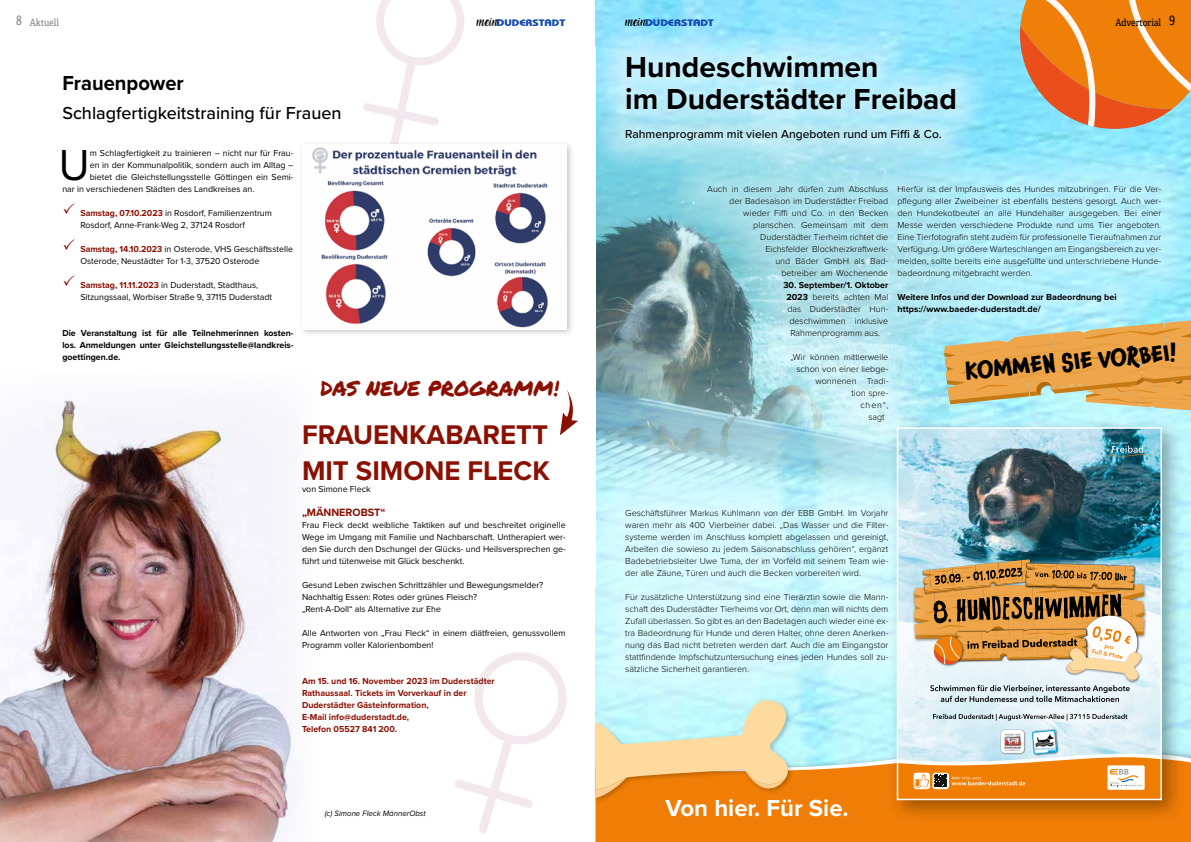
<style>
.page{position:relative;width:1191px;height:842px;background:#fff}
.page>*{position:absolute;margin:0;border:0;box-sizing:border-box;transform-origin:0 0}
.t1{font:45px "Proxima Nova";color:#000}
.t2{font:700 30px/32px "Proxima Nova";color:#000}
.t3{font:700 28px/36px "Proxima Nova";color:#8a1002}
.t4{font:700 24px "Proxima Nova";color:#fff}
.t5{font:700 22.3px "Chaloops";color:#000}
.t6{font:21px "Permanent Marker";color:#8a1002}
.t7{font:700 21px "Proxima Nova";color:#000;scale:.96 1}
.t8{font:500 18px "Proxima Nova";color:#000}
.t9{font:500 12px "Proxima Nova";color:#000}
.t10{font:700 11px "Proxima Nova";color:#8a1002}
.t11{font:10px "Adelle Condensed";color:#000}
.t12{font:10px "Adelle Condensed";letter-spacing:-.005em;color:#878787}
.t13{font:700 9.3px "Bauhaus IT Cby BT";letter-spacing:-.005em;color:#0f47af;scale:1.27 1}
.t14{font:300 9px/12px "Proxima Nova";color:#000;text-align:justify}
.t15{font:9px/12px "Proxima Nova";color:#000}
.t16{font:700 9px/12px "Proxima Nova";color:#000}
.t17{font:700 9px/12px "Proxima Nova";color:#8a1002}
.t18{font:italic 8px "Proxima Nova";color:#000}
.s1{font-size:13px}
.s2{font-family:"Amarillo";font-weight:400;font-size:8.5px;color:#000}
.s3{font-size:9.8px}
.s4{font-weight:700;color:#8a1002}
.s5{font-weight:700}
</style>
<div class="page">
<img style="left:595px;top:0;width:596px;height:742px">
<svg style="left:595px;top:25px;width:391px;height:121px;background:#ade9fa"></svg>
<svg style="left:595px;top:749px;width:596px;height:93px;background:#eb861a"></svg>
<div style="left:887px;top:418px;width:297px;height:405px;background:#000;opacity:.35"></div>
<svg style="left:899px;top:713px;width:260px;height:34px;background:#dceff6"></svg>
<svg style="left:933px;top:714px;width:194px;height:6px"></svg>
<div style="left:1031px;top:728px;width:27px;height:28px;background:#000;opacity:.8"></div>
<img style="left:1032px;top:729px;width:25px;height:18px">
<div style="left:1000px;top:729px;width:26px;height:26px;background:#000;opacity:.8"></div>
<svg style="left:1001px;top:730px;width:22px;height:23px"></svg>
<div style="left:1001px;top:730px;width:22px;height:23px;border:1px solid #fff;border-radius:4px"></div>
<img style="left:1005px;top:736px;width:14px;height:11px">
<div style="left:1003px;top:734px;width:18px;height:17px;border:1px solid #fff"></div>
<svg style="left:899px;top:747px;width:260px;height:50px;background:#e6a861"></svg>
<svg style="left:1019px;top:0;width:172px;height:129px;background:#e08b3e"></svg>
<svg style="left:595px;top:713px;width:203px;height:95px;background:#e7c285"></svg>
<div style="left:585px;top:146px;width:606px;height:567px;background:#fff;opacity:.75"></div>
<svg style="left:944px;top:313px;width:247px;height:97px;background:#d6b87c"></svg>
<div style="left:218px;top:48px;width:377px;height:540px;background:#fff"></div>
<img style="left:0;top:399px;width:293px;height:443px">
<svg style="left:363px;top:0;width:101px;height:140px"></svg>
<div style="left:299px;top:140px;width:275px;height:197px;background:#000;opacity:.25"></div>
<img style="left:303px;top:144px;width:263px;height:185px">
<svg style="left:560px;top:390px;width:18px;height:45px"></svg>
<svg style="left:455px;top:652px;width:112px;height:181px"></svg>
<p class="t12" style="left:16px;top:15px;width:44px"><span class="s1">8</span> Aktuell</p>
<p class="t13" style="left:477px;top:17px;width:71px"><span class="s2">MEIN</span><span class="s3">D</span>UDERSTADT</p>
<h3 class="t7" style="left:62px;top:68px;width:128px">Frauenpower</h3>
<h3 class="t8" style="left:62px;top:99px;width:281px">Schlagfertigkeitstraining für Frauen</h3>
<h1 class="t1" style="left:59px;top:131px;width:32px">U</h1>
<p class="t15" style="left:90px;top:147px;width:205px">m Schlagfertigkeit zu trainieren – nicht nur für Frau-</p>
<p class="t15" style="left:90px;top:159px;width:205px">en in der Kommunalpolitik, sondern auch im Alltag –</p>
<p class="t15" style="left:90px;top:171px;width:205px">bietet die Gleichstellungsstelle Göttingen ein Semi-</p>
<p class="t15" style="left:62px;top:183px;width:194px">nar in verschiedenen Städten des Landkreises an.</p>
<p class="t15" style="left:80px;top:207px;width:193px"><span class="s4">Samstag, 07.10.2023</span> in Rosdorf, Familienzentrum<br>Rosdorf, Anne-Frank-Weg 2, 37124 Rosdorf</p>
<p class="t15" style="left:80px;top:243px;width:214px"><span class="s4">Samstag, 14.10.2023</span> in Osterode, VHS Geschäftsstelle<br>Osterode, Neustädter Tor 1-3, 37520 Osterode</p>
<p class="t15" style="left:80px;top:279px;width:193px"><span class="s4">Samstag, 11.11.2023</span> in Duderstadt, Stadthaus,<br>Sitzungssaal, Worbiser Straße 9, 37115 Duderstadt</p>
<p class="t16" style="left:62px;top:327px;width:233px;text-align:justify">Die Veranstaltung ist für alle Teilnehmerinnen kosten&shy;los. Anmeldungen unter Gleichstellungsstelle@landkreis&shy;goettingen.de.</p>
<h3 class="t6" style="left:320px;top:373px;width:240px">DAS NEUE PROGRAMM!</h3>
<h3 class="t3" style="left:302px;top:416px;width:249px">FRAUENKABARETT<br>MIT SIMONE FLECK</h3>
<p class="t15" style="left:302px;top:483px;width:70px">von Simone Fleck</p>
<p class="t10" style="left:302px;top:504px;width:85px">„MÄNNEROBST“</p>
<p class="t15" style="left:302px;top:519px;width:265px;text-align:justify">Frau Fleck deckt weibliche Taktiken auf und beschreitet originelle Wege im Umgang mit Familie und Nachbarschaft. Untherapiert wer&shy;den Sie durch den Dschungel der Glücks- und Heilsversprechen ge&shy;führt und tütenweise mit Glück beschenkt.</p>
<p class="t15" style="left:302px;top:579px;width:243px">Gesund Leben zwischen Schrittzähler und Bewegungsmelder?<br>Nachhaltig Essen: Rotes oder grünes Fleisch?<br>„Rent-A-Doll“ als Alternative zur Ehe</p>
<p class="t15" style="left:302px;top:627px;width:265px">Alle Antworten von „Frau Fleck“ in einem diätfreien, genussvollem<br>Programm voller Kalorienbomben!</p>
<p class="t17" style="left:302px;top:675px;width:194px">Am 15. und 16. November 2023 im Duderstädter Rathaussaal. Tickets im Vorverkauf in der Duderstädter Gästeinformation,<br>E-Mail info@duderstadt.de,<br>Telefon 05527 841 200.</p>
<p class="t18" style="left:325px;top:807px;width:103px">(c) Simone Fleck MännerObst</p>
<p class="t13" style="left:625px;top:17px;width:71px"><span class="s2">MEIN</span><span class="s3">D</span>UDERSTADT</p>
<p class="t11" style="left:1115px;top:15px;width:61px">Advertorial <span class="s1">9</span></p>
<h2 class="t2" style="left:625px;top:51px;width:333px">Hundeschwimmen<br>im Duderstädter Freibad</h2>
<h3 class="t9" style="left:625px;top:125px;width:318px">Rahmenprogramm mit vielen Angeboten rund um Fiffi &amp; Co.</h3>
<p class="t14" style="left:707px;top:183px;width:183px;text-align:right">Auch in diesem Jahr dürfen zum Abschluss der Badesaison im Duderstädter Freibad wieder Fiffi und Co. in den Becken planschen. Gemeinsam mit dem<br>Duderstädter Tierheim richtet die<br>Eichsfelder Blockheizkraftwerk-<br>und Bäder GmbH als Bad-<br>betreiber am Wochenende</p>
<p class="t16" style="left:783px;top:279px;width:107px">30. September/1. Oktober</p>
<p class="t14" style="left:786px;top:290px;width:103px"><span class="s5">2023</span> bereits achten Mal</p>
<p class="t14" style="left:787px;top:302px;width:102px">das Duderstädter Hun-</p>
<p class="t14" style="left:789px;top:314px;width:100px">deschwimmen inklusive</p>
<p class="t14" style="left:790px;top:326px;width:91px">Rahmenprogramm aus.</p>
<p class="t14" style="left:790px;top:350px;width:100px">„Wir können mittlerweile</p>
<p class="t14" style="left:796px;top:362px;width:94px">schon von einer liebge-</p>
<p class="t14" style="left:815px;top:374px;width:74px">wonnenen Tradi-</p>
<p class="t14" style="left:851px;top:386px;width:38px">tion spre-</p>
<p class="t14" style="left:860px;top:398px;width:29px">chen“,</p>
<p class="t14" style="left:868px;top:410px;width:18px">sagt</p>
<p class="t14" style="left:897px;top:182px;width:265px">Hierfür ist der Impfausweis des Hundes mitzubringen. Für die Ver&shy;pflegung aller Zweibeiner ist ebenfalls bestens gesorgt. Auch wer&shy;den Hundekotbeutel an alle Hundehalter ausgegeben. Bei einer Messe werden verschiedene Produkte rund ums Tier angeboten.<br>Eine Tierfotografin steht zudem für professionelle Tieraufnahmen zur Verfügung. Um größere Warteschlangen am Eingangsbereich zu ver&shy;meiden, sollte bereits eine ausgefüllte und unterschriebene Hunde&shy;badeordnung mitgebracht werden.</p>
<p class="t16" style="left:897px;top:291px;width:221px">Weitere Infos und der Download zur Badeordnung bei https://www.baeder-duderstadt.de/</p>
<h3 class="t5" style="left:964px;top:352px;width:213px;rotate:-5deg">KOMMEN SIE VORBEI!</h3>
<p class="t14" style="left:625px;top:506px;width:265px">Geschäftsführer Markus Kuhlmann von der EBB GmbH. Im Vorjahr waren mehr als 400 Vierbeiner dabei. „Das Wasser und die Filter&shy;systeme werden im Anschluss komplett abgelassen und gereinigt, Arbeiten die sowieso zu jedem Saisonabschluss gehören“, ergänzt Badebetriebsleiter Uwe Tuma, der im Vorfeld mit seinem Team wie&shy;der alle Zäune, Türen und auch die Becken vorbereiten wird.</p>
<p class="t14" style="left:625px;top:590px;width:265px">Für zusätzliche Unterstützung sind eine Tierärztin sowie die Mann&shy;schaft des Duderstädter Tierheims vor Ort, denn man will nichts dem Zufall überlassen. So gibt es an den Badetagen auch wieder eine ex&shy;tra Badeordnung für Hunde und deren Halter, ohne deren Anerken&shy;nung das Bad nicht betreten werden darf. Auch die am Eingangstor stattfindende Impfschutzuntersuchung eines jeden Hundes soll zu&shy;sätzliche Sicherheit garantieren.</p>
<h3 class="t4" style="left:665px;top:790px;width:185px">Von hier. Für Sie.</h3>
</div>
